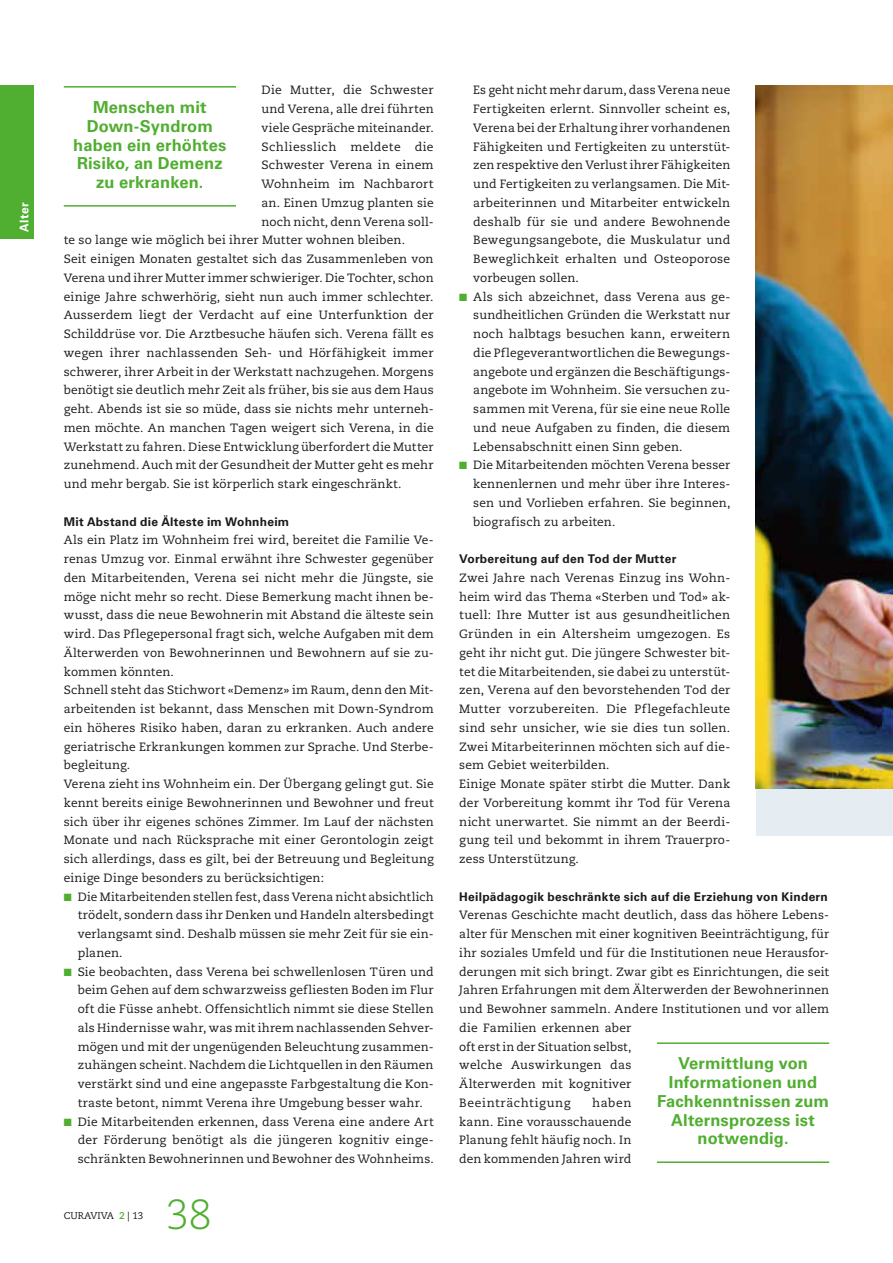
<style>
.page{position:relative;width:893px;height:1263px;background:#fff}
.page>*{position:absolute;margin:0;border:0;box-sizing:border-box;transform-origin:0 0}
.t1{font:300 42px "Caecilia LT Std";color:#50ae30}
.t2{font:700 16.5px/18.8px "Univers LT Std";letter-spacing:.01em;color:#50ae30;text-align:center}
.t3{font:12px/18.8px "Caecilia LT Std";letter-spacing:.015em;color:#1a1a18;text-align:justify}
.t4{font:12px "Caecilia LT Std";letter-spacing:.035em;color:#1a1a18}
.t5{font:700 12px "Univers LT Std";letter-spacing:.02em;color:#fff}
.t6{font:9.75px "Caecilia LT Std";color:#1a1a18}
.s1{font-family:"Univers LT Std";font-weight:700}
.s2{color:#50ae30}
.s3{font-weight:700;color:#50ae30}
</style>
<div class="page">
<div style="left:0;top:85px;width:34px;height:153px;background:#50ae30"></div>
<div style="left:756px;top:788px;width:137px;height:48px;background:#e5ecf2"></div>
<hr style="left:64px;top:86px;width:172px;height:2px;background:#50ae30">
<hr style="left:64px;top:205px;width:172px;height:2px;background:#50ae30">
<hr style="left:657px;top:1042px;width:172px;height:2px;background:#50ae30">
<hr style="left:657px;top:1161px;width:172px;height:2px;background:#50ae30">
<img style="left:756px;top:85px;width:137px;height:703px">
<p class="t5" style="left:17px;top:232px;width:31px;rotate:-90deg">Alter</p>
<p class="t3" style="left:261px;top:81px;width:174px">Die Mutter, die Schwester</p>
<p class="t3" style="left:261px;top:100px;width:174px">und Verena, alle drei führten</p>
<p class="t3" style="left:261px;top:119px;width:174px">viele Gespräche miteinander.</p>
<p class="t4" style="left:261px;top:139px;width:174px">Schliesslich meldete die</p>
<p class="t3" style="left:261px;top:156px;width:174px">Schwester Verena in einem</p>
<p class="t3" style="left:261px;top:175px;width:174px">Wohnheim im Nachbarort</p>
<p class="t3" style="left:261px;top:194px;width:174px">an. Einen Umzug planten sie</p>
<p class="t3" style="left:261px;top:212px;width:174px">noch nicht, denn Verena soll-</p>
<p class="t3" style="left:64px;top:231px;width:343px">te so lange wie möglich bei ihrer Mutter wohnen bleiben.</p>
<p class="t3" style="left:64px;top:250px;width:371px">Seit einigen Monaten gestaltet sich das Zusammenleben von</p>
<p class="t3" style="left:64px;top:269px;width:371px">Verena und ihrer Mutter immer schwieriger. Die Tochter, schon</p>
<p class="t3" style="left:64px;top:287px;width:371px">einige Jahre schwerhörig, sieht nun auch immer schlechter.</p>
<p class="t3" style="left:64px;top:306px;width:371px">Ausserdem liegt der Verdacht auf eine Unterfunktion der</p>
<p class="t3" style="left:64px;top:325px;width:371px">Schilddrüse vor. Die Arztbesuche häufen sich. Verena fällt es</p>
<p class="t3" style="left:64px;top:344px;width:371px">wegen ihrer nachlassenden Seh- und Hörfähigkeit immer</p>
<p class="t3" style="left:64px;top:362px;width:371px">schwerer, ihrer Arbeit in der Werkstatt nachzugehen. Morgens</p>
<p class="t3" style="left:64px;top:381px;width:371px">benötigt sie deutlich mehr Zeit als früher, bis sie aus dem Haus</p>
<p class="t3" style="left:64px;top:400px;width:371px">geht. Abends ist sie so müde, dass sie nichts mehr unterneh-</p>
<p class="t3" style="left:64px;top:419px;width:371px">men möchte. An manchen Tagen weigert sich Verena, in die</p>
<p class="t3" style="left:64px;top:437px;width:371px">Werkstatt zu fahren. Diese Entwicklung überfordert die Mutter</p>
<p class="t3" style="left:64px;top:456px;width:371px">zunehmend. Auch mit der Gesundheit der Mutter geht es mehr</p>
<p class="t3" style="left:64px;top:475px;width:339px">und mehr bergab. Sie ist körperlich stark eingeschränkt.</p>
<p class="t3" style="left:64px;top:512px;width:371px;text-align:left"><span class="s1">Mit Abstand die Älteste im Wohnheim<br></span>Als ein Platz im Wohnheim frei wird, bereitet die Familie Ve&shy;renas Umzug vor. Einmal erwähnt ihre Schwester gegenüber den Mitarbeitenden, Verena sei nicht mehr die Jüngste, sie möge nicht mehr so recht. Diese Bemerkung macht ihnen be&shy;wusst, dass die neue Bewohnerin mit Abstand die älteste sein wird. Das Pflegepersonal fragt sich, welche Aufgaben mit dem Älterwerden von Bewohnerinnen und Bewohnern auf sie zu&shy;kommen könnten.<br>Schnell steht das Stichwort «Demenz» im Raum, denn den Mit&shy;arbeitenden ist bekannt, dass Menschen mit Down-Syndrom ein höheres Risiko haben, daran zu erkranken. Auch andere geriatrische Erkrankungen kommen zur Sprache. Und Sterbe&shy;begleitung.<br>Verena zieht ins Wohnheim ein. Der Übergang gelingt gut. Sie kennt bereits einige Bewohnerinnen und Bewohner und freut sich über ihr eigenes schönes Zimmer. Im Lauf der nächsten Monate und nach Rücksprache mit einer Gerontologin zeigt sich allerdings, dass es gilt, bei der Betreuung und Begleitung einige Dinge besonders zu berücksichtigen:</p>
<p class="t3" style="left:78px;top:887px;width:357px;text-indent:-14px"><span class="s2">■</span> Die Mitarbeitenden stellen fest, dass Verena nicht absichtlich trödelt, sondern dass ihr Denken und Handeln altersbedingt verlangsamt sind. Deshalb müssen sie mehr Zeit für sie ein&shy;planen.</p>
<p class="t3" style="left:78px;top:962px;width:357px;text-indent:-14px"><span class="s2">■</span> Sie beobachten, dass Verena bei schwellenlosen Türen und beim Gehen auf dem schwarzweiss gefliesten Boden im Flur oft die Füsse anhebt. Offensichtlich nimmt sie diese Stellen als Hindernisse wahr, was mit ihrem nachlassenden Sehver&shy;mögen und mit der ungenügenden Beleuchtung zusammen&shy;zuhängen scheint. Nachdem die Lichtquellen in den Räumen verstärkt sind und eine angepasste Farbgestaltung die Kon&shy;traste betont, nimmt Verena ihre Umgebung besser wahr.</p>
<p class="t3" style="left:78px;top:1112px;width:357px;text-indent:-14px"><span class="s2">■</span> Die Mitarbeitenden erkennen, dass Verena eine andere Art der Förderung benötigt als die jüngeren kognitiv einge&shy;schränkten Bewohnerinnen und Bewohner des Wohnheims.</p>
<p class="t2" style="left:73px;top:98px;width:155px">Menschen mit<br>Down-Syndrom haben ein erhöhtes<br>Risiko, an Demenz zu erkranken.</p>
<p class="t6" style="left:64px;top:1210px;width:81px">CURAVIVA <span class="s3">2</span> | 13</p>
<p class="t1" style="left:166px;top:1191px;width:47px">38</p>
<p class="t3" style="left:473px;top:81px;width:259px">Es geht nicht mehr darum, dass Verena neue Fertigkeiten erlernt. Sinnvoller scheint es, Verena bei der Erhaltung ihrer vorhandenen Fähigkeiten und Fertigkeiten zu unterstüt&shy;zen respektive den Verlust ihrer Fähigkeiten und Fertigkeiten zu verlangsamen. Die Mit&shy;arbeiterinnen und Mitarbeiter entwickeln deshalb für sie und andere Bewohnende Bewegungsangebote, die Muskulatur und Beweglichkeit erhalten und Osteoporose vorbeugen sollen.</p>
<p class="t3" style="left:473px;top:287px;width:259px;text-indent:-14px"><span class="s2">■</span> Als sich abzeichnet, dass Verena aus ge&shy;sundheitlichen Gründen die Werkstatt nur noch halbtags besuchen kann, erweitern die Pflegeverantwortlichen die Bewegungs&shy;angebote und ergänzen die Beschäftigungs&shy;angebote im Wohnheim. Sie versuchen zu&shy;sammen mit Verena, für sie eine neue Rolle und neue Aufgaben zu finden, die diesem Lebensabschnitt einen Sinn geben.</p>
<p class="t3" style="left:473px;top:456px;width:259px;text-indent:-14px"><span class="s2">■</span> Die Mitarbeitenden möchten Verena besser kennenlernen und mehr über ihre Interes&shy;sen und Vorlieben erfahren. Sie beginnen, biografisch zu arbeiten.</p>
<p class="t3" style="left:459px;top:550px;width:273px;text-align:left"><span class="s1">Vorbereitung auf den Tod der Mutter<br></span>Zwei Jahre nach Verenas Einzug ins Wohn&shy;heim wird das Thema «Sterben und Tod» ak&shy;tuell: Ihre Mutter ist aus gesundheitlichen Gründen in ein Altersheim umgezogen. Es geht ihr nicht gut. Die jüngere Schwester bit&shy;tet die Mitarbeitenden, sie dabei zu unterstüt&shy;zen, Verena auf den bevorstehenden Tod der Mutter vorzubereiten. Die Pflegefachleute sind sehr unsicher, wie sie dies tun sollen.<br>Zwei Mitarbeiterinnen möchten sich auf die&shy;sem Gebiet weiterbilden.<br>Einige Monate später stirbt die Mutter. Dank der Vorbereitung kommt ihr Tod für Verena nicht unerwartet. Sie nimmt an der Beerdi&shy;gung teil und bekommt in ihrem Trauerpro&shy;zess Unterstützung.</p>
<p class="t3" style="left:459px;top:887px;width:371px;text-align:left"><span class="s1">Heilpädagogik beschränkte sich auf die Erziehung von Kindern </span>Verenas Geschichte macht deutlich, dass das höhere Lebens&shy;alter für Menschen mit einer kognitiven Beeinträchtigung, für ihr soziales Umfeld und für die Institutionen neue Herausfor&shy;derungen mit sich bringt. Zwar gibt es Einrichtungen, die seit Jahren Erfahrungen mit dem Älterwerden der Bewohnerinnen und Bewohner sammeln. Andere Institutionen und vor allem die Familien erkennen aber<br>oft erst in der Situation selbst,<br>welche Auswirkungen das<br>Älterwerden mit kognitiver<br>Beeinträchtigung</p>
<p class="t2" style="left:657px;top:1054px;width:174px">Vermittlung von<br>Informationen und<br>Fachkenntnissen zum<br>Alternsprozess ist notwendig.</p>
<p class="t3" style="left:459px;top:1094px;width:174px;text-indent:133px">haben kann. Eine vorausschauende Planung fehlt häufig noch. In den kommenden Jahren wird</p>
</div>
